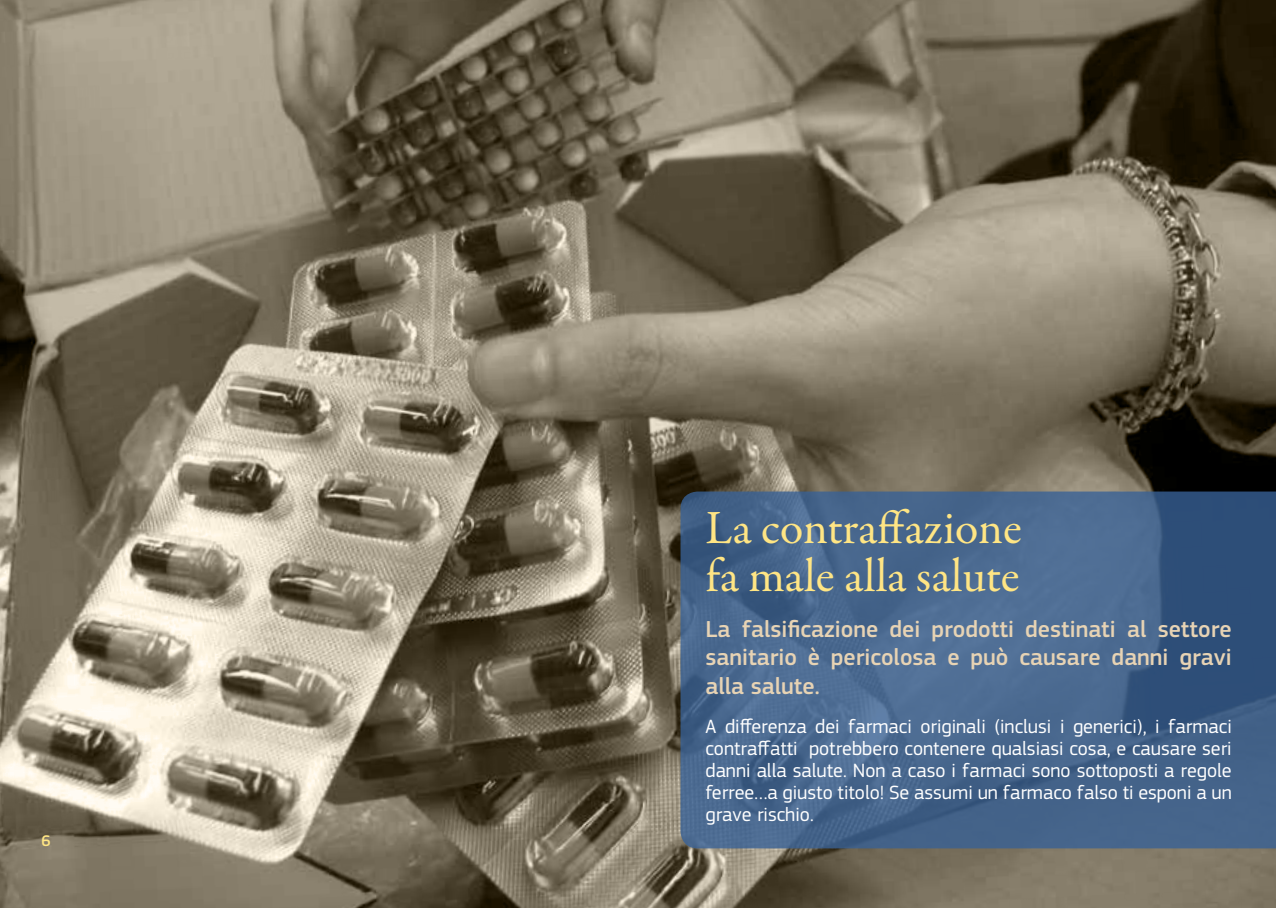
<style>
.page{position:relative;width:1276px;height:908px;background:#fff}
.page>*{position:absolute;margin:0;border:0;box-sizing:border-box;transform-origin:0 0}
.t1{font:48px/48px "Garamond Premr Pro";color:#ffe584}
.t2{font:500 24px/28.8px "EC Square Sans Pro";color:#e7d3b4;text-align:justify}
.t3{font:20px/22px "EC Square Sans Pro";color:#fff;text-align:justify}
.t4{font:500 16px "EC Square Sans Pro";color:#ffe584}
</style>
<div class="page">
<img style="left:0;top:0;width:1276px;height:907px">
<svg style="left:680px;top:491px;width:596px;height:357px;background:#45648b"></svg>
<p class="t4" style="left:42px;top:831px;width:11px">6</p>
<h1 class="t1" style="left:705px;top:504px;width:318px">La contraffazione fa male alla salute</h1>
<p class="t2" style="left:705px;top:614px;width:528px">La falsificazione dei prodotti destinati al settore sanitario è pericolosa e può causare danni gravi alla salute.</p>
<p class="t3" style="left:705px;top:715px;width:528px">A differenza dei farmaci originali (inclusi i generici), i farmaci contraffatti potrebbero contenere qualsiasi cosa, e causare seri danni alla salute. Non a caso i farmaci sono sottoposti a regole ferree…a giusto titolo! Se assumi un farmaco falso ti esponi a un grave rischio.</p>
</div>
